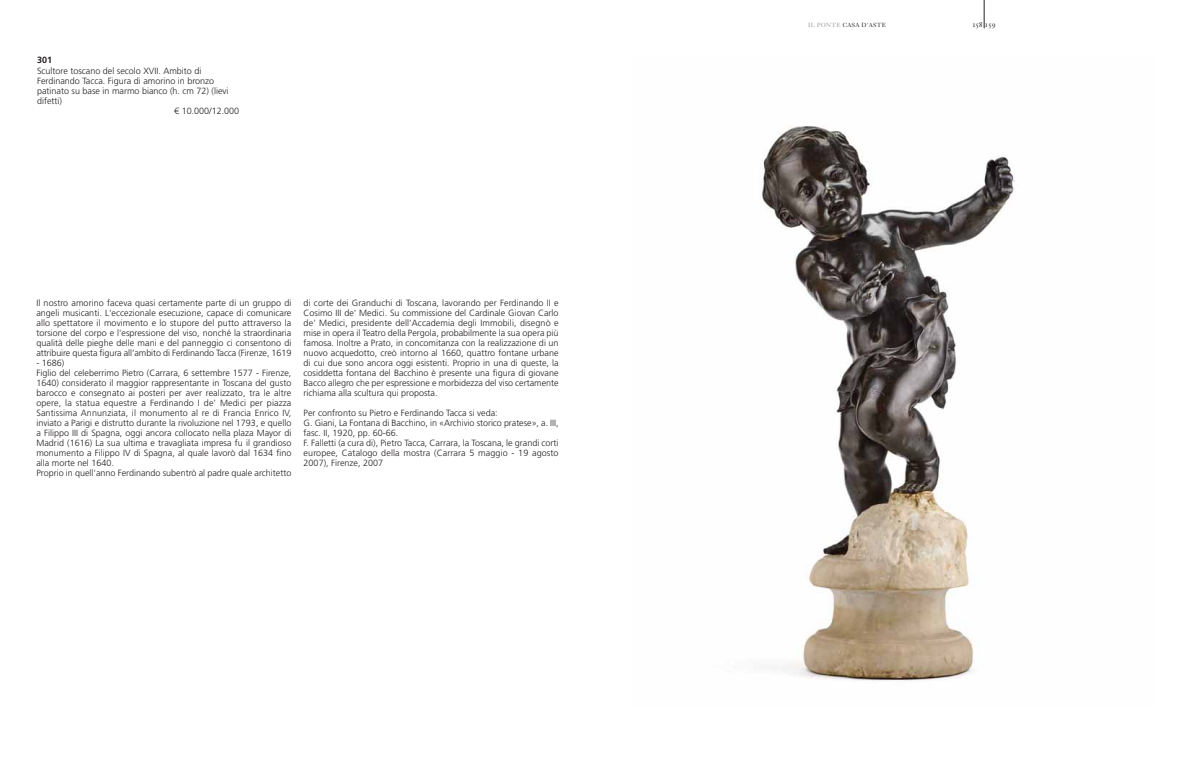
<style>
.page{position:relative;width:1191px;height:766px;background:#fff}
.page>*{position:absolute;margin:0;border:0;box-sizing:border-box;transform-origin:0 0}
.t1{font:300 9px/10px "Frutiger LT Std";color:#231f20;text-align:justify}
.t2{font:700 9px "Frutiger LT Std";color:#231f20}
.t3{font:8px "Adobe Garamond Regular SC";letter-spacing:.05em;color:#231f20}
.t4{font:6px "Caslon 540 LT Std";letter-spacing:.05em;color:#231f20}
.s1{color:#939598}
</style>
<div class="page">
<svg style="left:984px;top:0;width:1px;height:28px"></svg>
<img style="left:762px;top:126px;width:253px;height:555px">
<p class="t2" style="left:37px;top:55px;width:17px">301</p>
<p class="t1" style="left:37px;top:66px;width:166px">Scultore toscano del secolo XVII. Ambito di</p>
<p class="t1" style="left:37px;top:76px;width:179px">Ferdinando Tacca. Figura di amorino in bronzo</p>
<p class="t1" style="left:37px;top:86px;width:193px">patinato su base in marmo bianco (h. cm 72) (lievi</p>
<p class="t1" style="left:37px;top:96px;width:26px">difetti)</p>
<p class="t1" style="left:174px;top:106px;width:67px">€ 10.000/12.000</p>
<p class="t1" style="left:36px;top:298px;width:256px">Il nostro amorino faceva quasi certamente parte di un gruppo di angeli musicanti. L'eccezionale esecuzione, capace di comunicare allo spettatore il movimento e lo stupore del putto attraverso la torsione del corpo e l'espressione del viso, nonché la straordinaria qualità delle pieghe delle mani e del panneggio ci consentono di attribuire questa figura all’ambito di Ferdinando Tacca (Firenze, 1619</p>
<p class="t1" style="left:36px;top:358px;width:256px;text-align:left">- 1686)<br>Figlio del celeberrimo Pietro (Carrara, 6 settembre 1577 - Firenze, 1640) considerato il maggior rappresentante in Toscana del gusto barocco e consegnato ai posteri per aver realizzato, tra le altre opere, la statua equestre a Ferdinando I de' Medici per piazza Santissima Annunziata, il monumento al re di Francia Enrico IV, inviato a Parigi e distrutto durante la rivoluzione nel 1793, e quello a Filippo III di Spagna, oggi ancora collocato nella plaza Mayor di Madrid (1616) La sua ultima e travagliata impresa fu il grandioso monumento a Filippo IV di Spagna, al quale lavorò dal 1634 fino alla morte nel 1640.<br>Proprio in quell'anno Ferdinando subentrò al padre quale architetto</p>
<p class="t1" style="left:304px;top:298px;width:256px">di corte dei Granduchi di Toscana, lavorando per Ferdinando II e Cosimo III de' Medici. Su commissione del Cardinale Giovan Carlo de' Medici, presidente dell'Accademia degli Immobili, disegnò e mise in opera il Teatro della Pergola, probabilmente la sua opera più famosa. Inoltre a Prato, in concomitanza con la realizzazione di un nuovo acquedotto, creò intorno al 1660, quattro fontane urbane di cui due sono ancora oggi esistenti. Proprio in una di queste, la cosiddetta fontana del Bacchino è presente una figura di giovane Bacco allegro che per espressione e morbidezza del viso certamente richiama alla scultura qui proposta.</p>
<p class="t1" style="left:304px;top:408px;width:256px;text-align:left">Per confronto su Pietro e Ferdinando Tacca si veda:<br>G. Giani, La Fontana di Bacchino, in «Archivio storico pratese», a. III, fasc. II, 1920, pp. 60-66.<br>F. Falletti (a cura di), Pietro Tacca, Carrara, la Toscana, le grandi corti europee, Catalogo della mostra (Carrara 5 maggio - 19 agosto 2007), Firenze, 2007</p>
<p class="t4" style="left:808px;top:21px;width:79px"><span class="s1">IL PONTE</span> CASA D’ASTE</p>
<p class="t3" style="left:972px;top:20px;width:24px">158 159</p>
</div>
